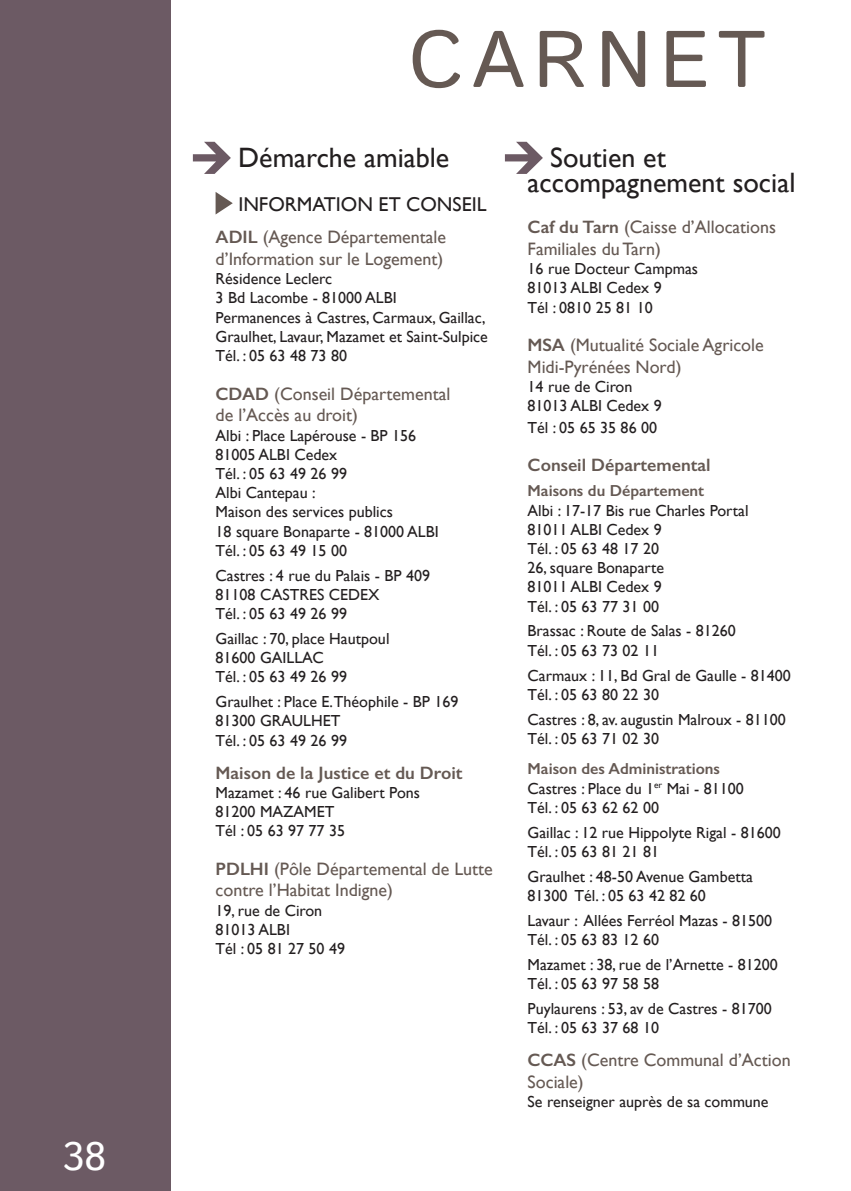
<style>
.page{position:relative;width:851px;height:1191px;background:#fff}
.page>*{position:absolute;margin:0;border:0;box-sizing:border-box;transform-origin:0 0}
.t1{font:80px "Istok";letter-spacing:.1em;color:#655953}
.t2{font:40px "Istok";color:#fff}
.t3{font:28px/25.6px "Gill Sans";color:#231f20}
.t4{font:20px "Gill Sans";color:#231f20}
.t5{font:18px/21.6px "Gill Sans";color:#655953}
.t6{font:600 18px "Gill Sans";color:#655953}
.t7{font:16px/19.2px "Gill Sans";color:#231f20}
.t8{font:600 16px "Gill Sans";color:#655953}
.s1{font-weight:600}
.s2{font-weight:600;color:#655953}
</style>
<div class="page">
<div style="left:0;top:0;width:170px;height:1191px;background:#6c5a64"></div>
<svg style="left:215px;top:192px;width:18px;height:22px"></svg>
<svg style="left:193px;top:142px;width:38px;height:32px"></svg>
<svg style="left:505px;top:142px;width:38px;height:32px"></svg>
<h2 class="t2" style="left:63px;top:1130px;width:45px">38</h2>
<h1 class="t1" style="left:409px;top:7px;width:358px">CARNET</h1>
<h3 class="t3" style="left:238px;top:144px;width:212px">Démarche amiable</h3>
<p class="t4" style="left:238px;top:192px;width:250px">INFORMATION ET CONSEIL</p>
<p class="t5" style="left:215px;top:226px;width:232px"><span class="s1">ADIL</span> (Agence Départementale d’Information sur le Logement)</p>
<p class="t7" style="left:215px;top:269px;width:274px">Résidence Leclerc<br>3 Bd Lacombe - 81000 ALBI<br>Permanences à Castres, Carmaux, Gaillac,<br>Graulhet, Lavaur, Mazamet et Saint-Sulpice<br>Tél. : 05 63 48 73 80</p>
<p class="t5" style="left:215px;top:383px;width:236px"><span class="s1">CDAD</span> (Conseil Départemental de l’Accès au droit)</p>
<p class="t7" style="left:215px;top:425px;width:224px">Albi : Place Lapérouse - BP 156<br>81005 ALBI Cedex<br>Tél. : 05 63 49 26 99<br>Albi Cantepau :<br>Maison des services publics<br>18 square Bonaparte - 81000 ALBI<br>Tél. : 05 63 49 15 00</p>
<p class="t7" style="left:215px;top:565px;width:216px">Castres : 4 rue du Palais - BP 409<br>81108 CASTRES CEDEX<br>Tél. : 05 63 49 26 99</p>
<p class="t7" style="left:215px;top:629px;width:175px">Gaillac : 70, place Hautpoul<br>81600 GAILLAC<br>Tél. : 05 63 49 26 99</p>
<p class="t7" style="left:215px;top:692px;width:244px">Graulhet : Place E.Théophile - BP 169<br>81300 GRAULHET<br>Tél. : 05 63 49 26 99</p>
<p class="t6" style="left:215px;top:761px;width:248px">Maison de la Justice et du Droit</p>
<p class="t7" style="left:215px;top:782px;width:206px">Mazamet : 46 rue Galibert Pons<br>81200 MAZAMET<br>Tél : 05 63 97 77 35</p>
<p class="t5" style="left:215px;top:857px;width:279px"><span class="s1">PDLHI</span> (Pôle Départemental de Lutte contre l’Habitat Indigne)</p>
<p class="t7" style="left:215px;top:900px;width:131px">19, rue de Ciron<br>81013 ALBI<br>Tél : 05 81 27 50 49</p>
<h3 class="t3" style="left:527px;top:144px;width:269px;text-indent:23px">Soutien et accompagnement social</h3>
<p class="t5" style="left:527px;top:216px;width:250px"><span class="s1">Caf du Tarn</span> (Caisse d’Allocations<br>Familiales du Tarn)</p>
<p class="t7" style="left:527px;top:259px;width:172px">16 rue Docteur Campmas<br>81013 ALBI Cedex 9<br>Tél : 0810 25 81 10</p>
<p class="t5" style="left:527px;top:334px;width:238px"><span class="s1">MSA</span> (Mutualité Sociale Agricole<br>Midi-Pyrénées Nord)</p>
<p class="t7" style="left:527px;top:377px;width:136px">14 rue de Ciron<br>81013 ALBI Cedex 9</p>
<p class="t7" style="left:527px;top:418px;width:131px">Tél : 05 65 35 86 00</p>
<p class="t6" style="left:527px;top:454px;width:184px">Conseil Départemental</p>
<p class="t8" style="left:527px;top:481px;width:178px">Maisons du Département</p>
<p class="t7" style="left:527px;top:500px;width:222px">Albi : 17-17 Bis rue Charles Portal<br>81011 ALBI Cedex 9<br>Tél. : 05 63 48 17 20<br>26, square Bonaparte<br>81011 ALBI Cedex 9<br>Tél. : 05 63 77 31 00</p>
<p class="t7" style="left:527px;top:621px;width:210px">Brassac : Route de Salas - 81260<br>Tél. : 05 63 73 02 11</p>
<p class="t7" style="left:527px;top:665px;width:265px">Carmaux : 11, Bd Gral de Gaulle - 81400<br>Tél. : 05 63 80 22 30</p>
<p class="t7" style="left:527px;top:709px;width:260px">Castres : 8, av. augustin Malroux - 81100<br>Tél. : 05 63 71 02 30</p>
<p class="t7" style="left:527px;top:759px;width:217px"><span class="s2">Maison des Administrations<br></span>Castres : Place du 1<sup>er</sup> Mai - 81100<br>Tél. : 05 63 62 62 00</p>
<p class="t7" style="left:527px;top:822px;width:254px">Gaillac : 12 rue Hippolyte Rigal - 81600<br>Tél. : 05 63 81 21 81</p>
<p class="t7" style="left:527px;top:866px;width:227px">Graulhet : 48-50 Avenue Gambetta<br>81300 Tél. : 05 63 42 82 60</p>
<p class="t7" style="left:527px;top:910px;width:246px">Lavaur : Allées Ferréol Mazas - 81500<br>Tél. : 05 63 83 12 60</p>
<p class="t7" style="left:527px;top:954px;width:252px">Mazamet : 38, rue de l’Arnette - 81200<br>Tél. : 05 63 97 58 58</p>
<p class="t7" style="left:527px;top:998px;width:246px">Puylaurens : 53, av de Castres - 81700<br>Tél. : 05 63 37 68 10</p>
<p class="t5" style="left:527px;top:1049px;width:264px"><span class="s1">CCAS</span> (Centre Communal d’Action<br>Sociale)</p>
<p class="t7" style="left:527px;top:1091px;width:242px">Se renseigner auprès de sa commune</p>
</div>
